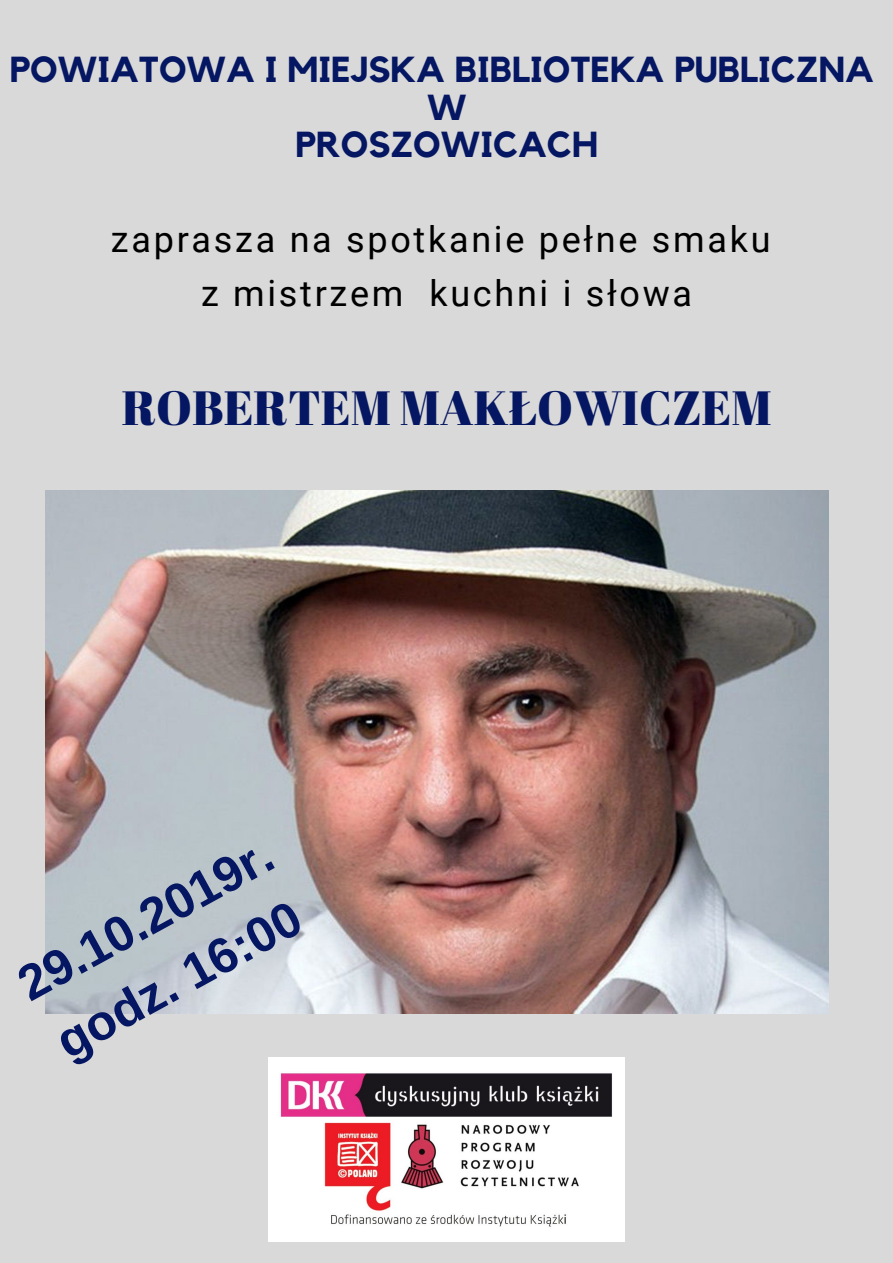
<style>
.page{position:relative;width:893px;height:1263px;background:#d9d9d9}
.page>*{position:absolute;margin:0;border:0;box-sizing:border-box;transform-origin:0 0}
.t1{font:700 49.8px/68.9px "Arimo";color:#051662}
.t2{font:48px "Abril Fatface";color:#051662}
.t3{font:36px/53.8px "Roboto";letter-spacing:.075em;color:#000;text-align:center}
.t4{font:700 36px/37.7px "Kollektif";color:#051662;text-align:center}
</style>
<div class="page">
<img style="left:45px;top:491px;width:783px;height:523px">
<img style="left:269px;top:1057px;width:355px;height:185px">
<p class="t4" style="left:10px;top:52px;width:865px">POWIATOWA I MIEJSKA BIBLIOTEKA PUBLICZNA<br>W<br>PROSZOWICACH</p>
<p class="t3" style="left:111px;top:213px;width:661px">zaprasza na spotkanie pełne smaku z mistrzem kuchni i słowa</p>
<h2 class="t2" style="left:122px;top:374px;width:651px">ROBERTEM MAKŁOWICZEM</h2>
<h1 class="t1" style="left:5px;top:957px;width:284px;rotate:-29deg">29.10.2019r. godz. 16:00</h1>
</div>
